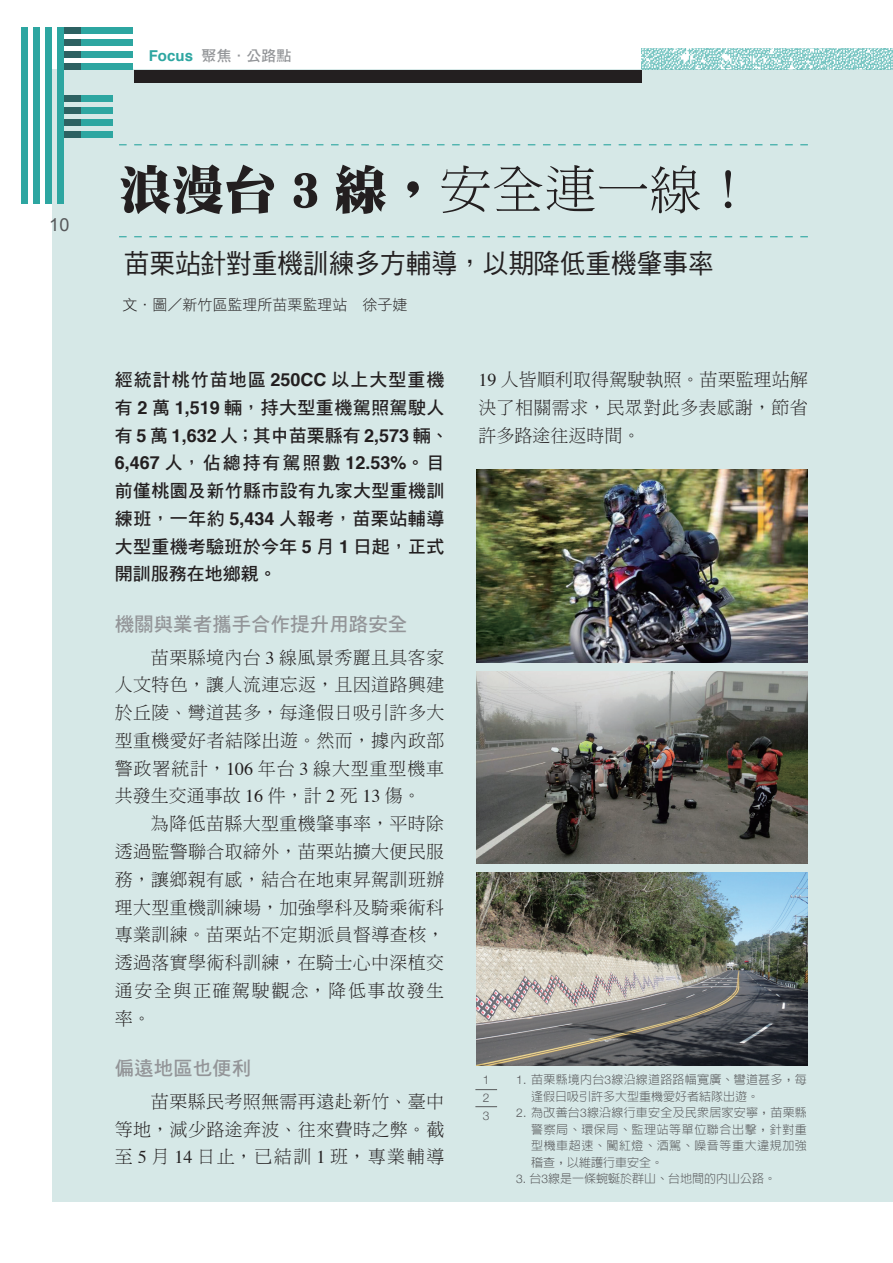
<style>
.page{position:relative;width:893px;height:1263px;background:#fff}
.page>*{position:absolute;margin:0;border:0;box-sizing:border-box;transform-origin:0 0}
.t1{font:52.5px "DF Ming Std W12";color:#231f20}
.t2{font:27px "DF Hei Std W5";color:#231f20;scale:.95 1}
.t3{font:19.5px "DF Hei Std W7";color:#939598}
.t4{font:18px/27.8px "DF Ming Std W3";letter-spacing:.02em;color:#231f20;text-align:justify}
.t5{font:18px/27.8px "DF Hei Std W7";letter-spacing:.02em;color:#231f20}
.t6{font:700 18px "Helvetica";color:#231f20}
.t7{font:18px "Arial";color:#57585a}
.t8{font:15px "DF Hei Std W3";color:#231f20}
.t9{font:15px "DF Hei Std W7";color:#939598}
.t10{font:300 12px/16.5px "AR Hei B5";letter-spacing:.02em;color:#57585a;text-align:justify}
.t11{font:300 12px/16.5px "AR Hei B5";color:#57585a}
.t12{font:300 12px/18px "Helvetica Neue";color:#57585a;text-align:justify}
.s1{font-family:"Helvetica";font-weight:700;color:#2da6a1}
.s2{font-family:"DF Ming Std W3"}
.s3{font-family:"Helvetica";font-weight:700}
.s4{font-family:"DF Hei Std W7";font-weight:400}
.s5{font-family:"Times"}
.s6{font-family:"Helvetica Neue"}
</style>
<div class="page">
<div style="left:52px;top:69px;width:841px;height:1133px;background:#d6e8e7"></div>
<svg style="left:119px;top:144px;width:689px;height:1px"></svg>
<svg style="left:119px;top:236px;width:689px;height:1px"></svg>
<img style="left:477px;top:671px;width:331px;height:193px">
<img style="left:477px;top:470px;width:331px;height:193px">
<img style="left:477px;top:872px;width:331px;height:193px">
<div style="left:64px;top:28px;width:69px;height:6px;background:#2da6a1"></div>
<div style="left:64px;top:40px;width:69px;height:6px;background:#2da6a1"></div>
<div style="left:64px;top:52px;width:69px;height:6px;background:#2da6a1"></div>
<div style="left:64px;top:64px;width:69px;height:6px;background:#2da6a1"></div>
<div style="left:64px;top:95px;width:49px;height:7px;background:#2da6a1"></div>
<div style="left:64px;top:107px;width:49px;height:7px;background:#2da6a1"></div>
<div style="left:64px;top:119px;width:49px;height:7px;background:#2da6a1"></div>
<div style="left:64px;top:131px;width:49px;height:7px;background:#2da6a1"></div>
<div style="left:21px;top:28px;width:7px;height:176px;background:#2da6a1"></div>
<div style="left:33px;top:28px;width:7px;height:176px;background:#2da6a1"></div>
<div style="left:45px;top:28px;width:7px;height:176px;background:#2da6a1"></div>
<div style="left:57px;top:28px;width:7px;height:176px;background:#2da6a1"></div>
<div style="left:64px;top:28px;width:17px;height:6px;background:#2d6162"></div>
<div style="left:64px;top:40px;width:17px;height:6px;background:#2d6162"></div>
<div style="left:64px;top:52px;width:17px;height:6px;background:#2d6162"></div>
<div style="left:64px;top:64px;width:17px;height:6px;background:#2d6162"></div>
<div style="left:64px;top:95px;width:17px;height:7px;background:#2d6162"></div>
<div style="left:64px;top:107px;width:17px;height:7px;background:#2d6162"></div>
<div style="left:64px;top:119px;width:17px;height:7px;background:#2d6162"></div>
<div style="left:64px;top:131px;width:17px;height:7px;background:#2d6162"></div>
<svg style="left:475px;top:1089px;width:22px;height:1px"></svg>
<div style="left:134px;top:70px;width:508px;height:13px;background:#231f20"></div>
<img style="left:642px;top:49px;width:251px;height:21px">
<svg style="left:475px;top:1106px;width:22px;height:1px"></svg>
<p class="t7" style="left:49px;top:213px;width:22px">10</p>
<p class="t9" style="left:149px;top:47px;width:144px"><span class="s1">Focus</span> 聚焦．公路點</p>
<h1 class="t1" style="left:119px;top:161px;width:637px">浪漫台 3 線，<span class="s2">安全連一線！</span></h1>
<h2 class="t2" style="left:124px;top:249px;width:623px">苗栗站針對重機訓練多方輔導，以期降低重機肇事率</h2>
<p class="t8" style="left:123px;top:297px;width:286px">文．圖／新竹區監理所苗栗監理站　徐子婕</p>
<p class="t5" style="left:115px;top:365px;width:336px">經統計桃竹苗地區 <span class="s3">250CC</span> 以上大型重機有 <span class="s3">2</span> 萬 <span class="s3">1,519</span> 輛，持大型重機駕照駕駛人有 <span class="s3">5</span> 萬 <span class="s3">1,632</span> 人；其中苗栗縣有 <span class="s3">2,573</span> 輛、</p>
<p class="t6" style="left:115px;top:449px;width:331px">6,467 <span class="s4">人，佔總持有駕照數</span> 12.53%<span class="s4">。目</span></p>
<p class="t5" style="left:115px;top:477px;width:331px;text-align:justify">前僅桃園及新竹縣市設有九家大型重機訓練班，一年約 <span class="s3">5,434</span> 人報考，苗栗站輔導大型重機考驗班於今年 <span class="s3">5</span> 月 <span class="s3">1</span> 日起，正式開訓服務在地鄉親。</p>
<p class="t3" style="left:115px;top:614px;width:294px">機關與業者攜手合作提升用路安全</p>
<p class="t4" style="left:115px;top:643px;width:331px;text-indent:36px">苗栗縣境內台 <span class="s5">3</span> 線風景秀麗且具客家人文特色，讓人流連忘返，且因道路興建於丘陵、彎道甚多，每逢假日吸引許多大型重機愛好者結隊出遊。然而，據內政部警政署統計，<span class="s5">106</span> 年台 <span class="s5">3</span> 線大型重型機車共發生交通事故 <span class="s5">16</span> 件，計 <span class="s5">2</span> 死 <span class="s5">13</span> 傷。</p>
<p class="t4" style="left:115px;top:810px;width:331px;text-indent:36px">為降低苗縣大型重機肇事率，平時除透過監警聯合取締外，苗栗站擴大便民服務，讓鄉親有感，結合在地東昇駕訓班辦理大型重機訓練場，加強學科及騎乘術科專業訓練。苗栗站不定期派員督導查核，透過落實學術科訓練，在騎士心中深植交通安全與正確駕駛觀念，降低事故發生率。</p>
<p class="t3" style="left:115px;top:1058px;width:138px">偏遠地區也便利</p>
<p class="t4" style="left:115px;top:1087px;width:331px;text-indent:36px">苗栗縣民考照無需再遠赴新竹、臺中等地，減少路途奔波、往來費時之弊。截至 <span class="s5">5</span> 月 <span class="s5">14</span> 日止，已結訓 <span class="s5">1</span> 班，專業輔導</p>
<p class="t4" style="left:478px;top:365px;width:331px"><span class="s5">19</span> 人皆順利取得駕駛執照。苗栗監理站解決了相關需求，民眾對此多表感謝，節省許多路途往返時間。</p>
<p class="t12" style="left:483px;top:1070px;width:8px">1<br>2<br>3</p>
<p class="t11" style="left:531px;top:1071px;width:277px;text-indent:-15px"><span class="s6">1.</span> 苗栗縣境內台<span class="s6">3</span>線沿線道路路幅寬廣、彎道甚多，每逢假日吸引許多大型重機愛好者結隊出遊。</p>
<p class="t10" style="left:531px;top:1104px;width:277px;text-indent:-15px"><span class="s6">2.</span> 為改善台<span class="s6">3</span>線沿線行車安全及民眾居家安寧，苗栗縣警察局、環保局、監理站等單位聯合出擊，針對重型機車超速、闖紅燈、酒駕、噪音等重大違規加強稽查，以維護行車安全。</p>
<p class="t11" style="left:516px;top:1170px;width:262px"><span class="s6">3.</span> 台<span class="s6">3</span>線是一條蜿蜒於群山、台地間的內山公路。</p>
</div>
